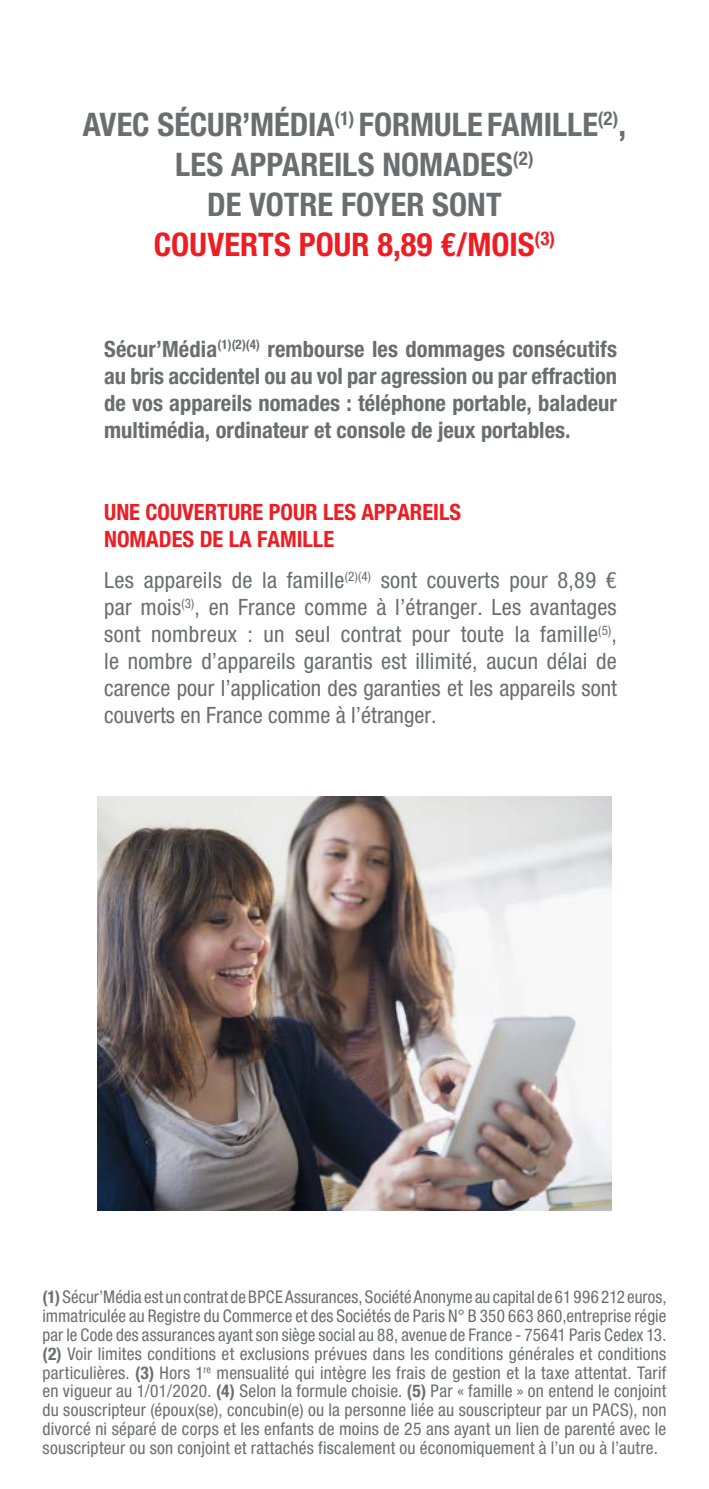
<style>
.page{position:relative;width:709px;height:1489px;background:#fff}
.page>*{position:absolute;margin:0;border:0;box-sizing:border-box;transform-origin:0 0}
.t1{font:700 condensed 32.5px/40px "Helvetica Neue LT Pro";color:#6c6d70;text-align:center}
.t2{font:condensed 22.5px/27px "Helvetica Neue LT Pro";color:#6c6d70;text-align:justify}
.t3{font:700 condensed 22.5px/27px "Helvetica Neue LT Pro";color:#6c6d70;text-align:justify}
.t4{font:700 condensed 22.5px/27px "Helvetica Neue LT Pro";color:#ee1d23}
.t5{font:condensed 17.5px/18.8px "Helvetica Neue LT Pro";letter-spacing:.015em;color:#6c6d70;text-align:justify}
.s1{color:#ee1d23}
.s2{font-weight:700}
</style>
<div class="page">
<img style="left:97px;top:796px;width:515px;height:414px">
<p class="t1" style="left:83px;top:104px;width:545px">AVEC SÉCUR’MÉDIA<sup>(1)</sup> FORMULE FAMILLE<sup>(2)</sup>,<br>LES APPAREILS NOMADES<sup>(2)<br></sup>DE VOTRE FOYER SONT<br><span class="s1">COUVERTS POUR 8,89 €/MOIS</span><sup>(3)</sup></p>
<p class="t3" style="left:104px;top:335px;width:514px">Sécur’Média<sup>(1)(2)(4)</sup> rembourse les dommages consécutifs au bris accidentel ou au vol par agression ou par effraction de vos appareils nomades : téléphone portable, baladeur multimédia, ordinateur et console de jeux portables.</p>
<p class="t4" style="left:104px;top:498px;width:358px">UNE COUVERTURE POUR LES APPAREILS<br>NOMADES DE LA FAMILLE</p>
<p class="t2" style="left:104px;top:566px;width:514px">Les appareils de la famille<sup>(2)(4)</sup> sont couverts pour 8,89 € par mois<sup>(3)</sup>, en France comme à l’étranger. Les avantages sont nombreux : un seul contrat pour toute la famille<sup>(5)</sup>, le nombre d’appareils garantis est illimité, aucun délai de carence pour l’application des garanties et les appareils sont couverts en France comme à l’étranger.</p>
<p class="t5" style="left:43px;top:1287px;width:625px"><span class="s2">(1)</span> Sécur’Média est un contrat de BPCE Assurances, Société Anonyme au capital de 61 996 212 euros, immatriculée au Registre du Commerce et des Sociétés de Paris N° B 350 663 860,entreprise régie par le Code des assurances ayant son siège social au 88, avenue de France - 75641 Paris Cedex 13. <span class="s2">(2)</span> Voir limites conditions et exclusions prévues dans les conditions générales et conditions particulières. <span class="s2">(3)</span> Hors 1<sup>re</sup> mensualité qui intègre les frais de gestion et la taxe attentat. Tarif en vigueur au 1/01/2020. <span class="s2">(4)</span> Selon la formule choisie. <span class="s2">(5)</span> Par « famille » on entend le conjoint du souscripteur (époux(se), concubin(e) ou la personne liée au souscripteur par un PACS), non divorcé ni séparé de corps et les enfants de moins de 25 ans ayant un lien de parenté avec le souscripteur ou son conjoint et rattachés fiscalement ou économiquement à l’un ou à l’autre.</p>
</div>
